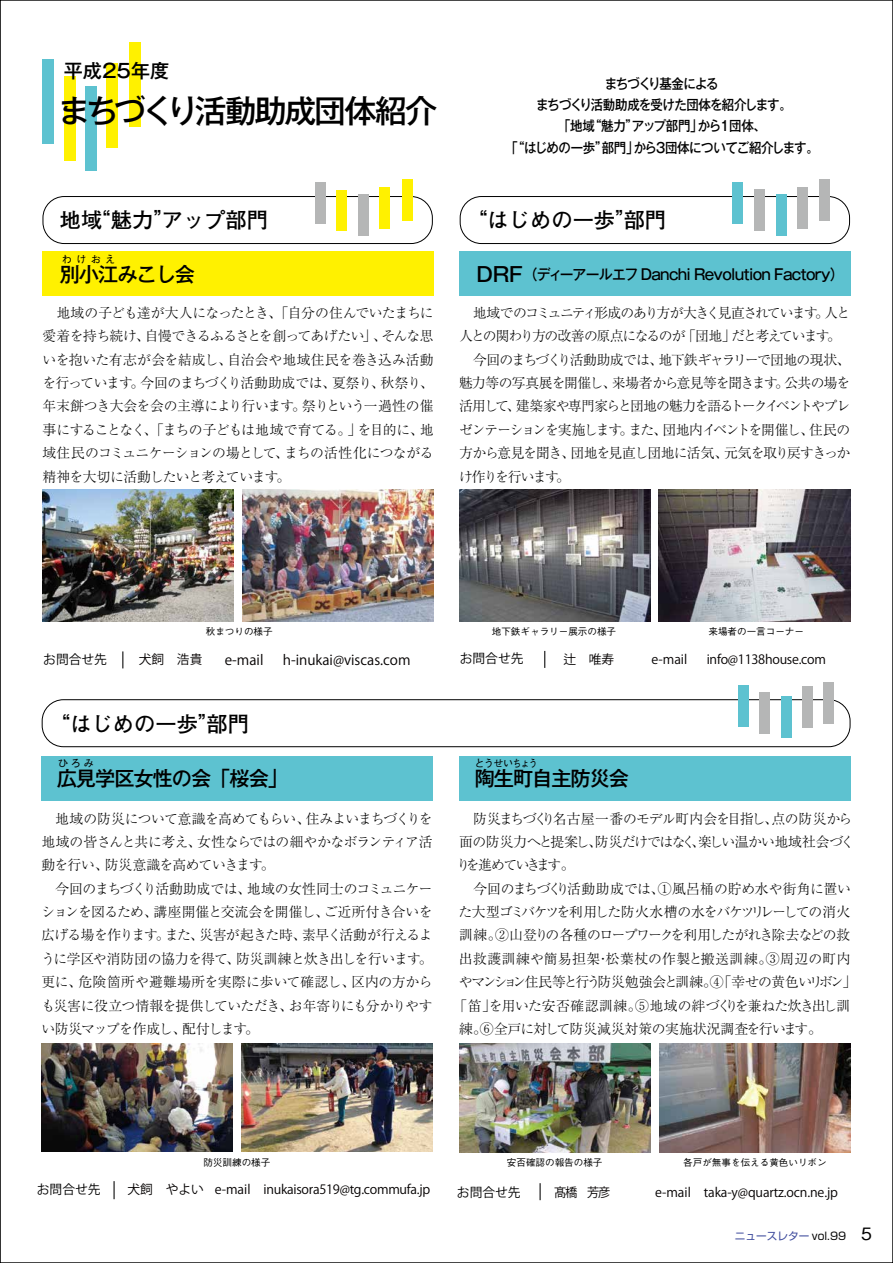
<style>
.page{position:relative;width:893px;height:1263px;background:#fff}
.page>*{position:absolute;margin:0;border:0;box-sizing:border-box;transform-origin:0 0}
.t1{font:500 31.95px "Gothic MB101 Pro";letter-spacing:-.065em;color:#000}
.t2{font:700 21.3px "Futo Go B101 Pro";color:#000}
.t3{font:500 20.25px "Gothic MB101 Pro";letter-spacing:-.05em;color:#000}
.t4{font:500 19.2px "Gothic MB101 Pro";letter-spacing:-.12em;color:#000}
.t5{font:500 16.95px "Gothic BBB Pro";color:#000}
.t6{font:500 14.85px "Gothic MB101 Pro";letter-spacing:-.05em;color:#000;scale:.93 1}
.t7{font:300 13.8px/23.4px "Ryumin Pro";letter-spacing:-.06em;color:#000;text-align:justify}
.t8{font:500 13.8px/21.3px "Gothic MB101 Pro";letter-spacing:-.065em;color:#000;text-align:center;scale:.9 1}
.t9{font:300 13.8px "Ryumin Pro";letter-spacing:-.12em;color:#000}
.t10{font:300 13.8px "Ryumin Pro";letter-spacing:-.1em;color:#000}
.t11{font:300 13.8px "Ryumin Pro";letter-spacing:-.08em;color:#000}
.t12{font:300 13.8px "Ryumin Pro";letter-spacing:-.02em;color:#000}
.t13{font:300 13.8px "Ryumin Pro";letter-spacing:-.085em;color:#000}
.t14{font:300 13.8px "Ryumin Pro";letter-spacing:-.005em;color:#000}
.t15{font:300 13.8px "Ryumin Pro";letter-spacing:.04em;color:#000}
.t16{font:13.8px "Koz Go Pr 6 N";color:#040000}
.t17{font:300 13.8px "Ryumin Pro";letter-spacing:-.11em;color:#000}
.t18{font:12.75px "Koz Go Pr 6 N";letter-spacing:-.02em;color:#040000}
.t19{font:12.75px "Koz Go Pr 6 N";color:#000}
.t20{font:12.75px "Koz Go Pr 6 N";letter-spacing:-.02em;color:#040000;scale:.96 1}
.t21{font:10.65px "Shin Go Pro";color:#3d4a9c}
.t22{font:500 10.05px "Gothic MB101 Pro";color:#000}
.t23{font:500 10.05px "Gothic MB101 Pro";color:#000;scale:.95 1}
.t24{font:500 9.6px "Gothic BBB Pro";color:#000}
.s1{font-size:20.25px}
.s2{color:#000}
</style>
<div class="page">
<div style="left:129px;top:43px;width:11px;height:84px;background:#fff100"></div>
<div style="left:107px;top:63px;width:11px;height:84px;background:#fff100"></div>
<div style="left:64px;top:77px;width:11px;height:84px;background:#fff100"></div>
<div style="left:86px;top:86px;width:11px;height:84px;background:#5dc2d0"></div>
<div style="left:42px;top:60px;width:11px;height:84px;background:#5dc2d0"></div>
<div style="left:43px;top:196px;width:390px;height:48px;border:1px solid #000;border-radius:21px"></div>
<div style="left:315px;top:183px;width:11px;height:41px;background:#b5b6b6"></div>
<div style="left:359px;top:194px;width:10px;height:41px;background:#b5b6b6"></div>
<div style="left:337px;top:190px;width:10px;height:41px;background:#fff100"></div>
<div style="left:380px;top:187px;width:10px;height:41px;background:#fff100"></div>
<div style="left:402px;top:179px;width:10px;height:41px;background:#fff100"></div>
<div style="left:460px;top:196px;width:390px;height:48px;border:1px solid #000;border-radius:21px"></div>
<div style="left:732px;top:183px;width:11px;height:41px;background:#5dc2d0"></div>
<div style="left:776px;top:194px;width:10px;height:41px;background:#5dc2d0"></div>
<div style="left:754px;top:190px;width:10px;height:41px;background:#b5b6b6"></div>
<div style="left:797px;top:187px;width:10px;height:41px;background:#b5b6b6"></div>
<div style="left:819px;top:179px;width:10px;height:41px;background:#b5b6b6"></div>
<div style="left:41px;top:756px;width:392px;height:44px;background:#5dc2d0"></div>
<svg style="left:114px;top:1181px;width:1px;height:18px"></svg>
<svg style="left:544px;top:651px;width:1px;height:17px"></svg>
<svg style="left:540px;top:1183px;width:1px;height:17px"></svg>
<div style="left:43px;top:251px;width:391px;height:45px;background:#fff100"></div>
<svg style="left:122px;top:651px;width:1px;height:17px"></svg>
<div style="left:42px;top:699px;width:808px;height:48px;border:1px solid #000;border-radius:21px"></div>
<div style="left:738px;top:685px;width:10px;height:41px;background:#5dc2d0"></div>
<div style="left:781px;top:697px;width:11px;height:41px;background:#5dc2d0"></div>
<div style="left:759px;top:692px;width:11px;height:41px;background:#b5b6b6"></div>
<div style="left:802px;top:687px;width:11px;height:41px;background:#b5b6b6"></div>
<div style="left:823px;top:682px;width:11px;height:41px;background:#b5b6b6"></div>
<div style="left:459px;top:756px;width:391px;height:44px;background:#5dc2d0"></div>
<div style="left:459px;top:251px;width:391px;height:45px;background:#5dc2d0"></div>
<img style="left:43px;top:489px;width:191px;height:132px">
<img style="left:242px;top:489px;width:192px;height:132px">
<img style="left:41px;top:1043px;width:192px;height:109px">
<img style="left:241px;top:1043px;width:192px;height:109px">
<img style="left:659px;top:1043px;width:191px;height:109px">
<img style="left:459px;top:1043px;width:192px;height:109px">
<img style="left:459px;top:490px;width:191px;height:131px">
<img style="left:659px;top:490px;width:191px;height:131px">
<h3 class="t4" style="left:64px;top:55px;width:107px">平成２５年度</h3>
<h1 class="t1" style="left:58px;top:85px;width:381px">まちづくり活動助成団体紹介</h1>
<p class="t8" style="left:505px;top:71px;width:350px">まちづくり基金による<br>まちづくり活動助成を受けた団体を紹介します。<br>「地域“魅力”アップ部門」から１団体、<br>「“はじめの一歩”部門」から３団体についてご紹介します。</p>
<h2 class="t2" style="left:60px;top:203px;width:210px">地域“魅力”アップ部門</h2>
<h2 class="t2" style="left:466px;top:203px;width:201px">“はじめの一歩”部門</h2>
<p class="t22" style="left:62px;top:250px;width:55px">わけおえ</p>
<h3 class="t3" style="left:60px;top:257px;width:137px">別小江みこし会</h3>
<p class="t7" style="left:43px;top:300px;width:393px;text-indent:14px">地域の子ども達が大人になったとき、「自分の住んでいたまちに愛着を持ち続け、自慢できるふるさとを創ってあげたい」、そんな思いを抱いた有志が会を結成し、自治会や地域住民を巻き込み活動を行っています。今回のまちづくり活動助成では、夏祭り、秋祭り、年末餅つき大会を会の主導により行います。祭りという一過性の催事にすることなく、「まちの子どもは地域で育てる。」を目的に、地域住民のコミュニケーションの場として、まちの活性化につながる精神を大切に活動したいと考えています。</p>
<p class="t6" style="left:476px;top:262px;width:396px"><span class="s1">DRF</span>（ディーアールエフ Danchi Revolution Factory）</p>
<p class="t9" style="left:473px;top:302px;width:379px">地域でのコミュニティ形成のあり方が大きく見直されています。人と</p>
<p class="t10" style="left:459px;top:325px;width:383px">人との関わり方の改善の原点になるのが「団地」だと考えています。</p>
<p class="t7" style="left:473px;top:347px;width:379px">今回のまちづくり活動助成では、地下鉄ギャラリーで団地の現状、</p>
<p class="t7" style="left:459px;top:370px;width:393px">魅力等の写真展を開催し、来場者から意見等を聞きます。公共の場を</p>
<p class="t10" style="left:459px;top:395px;width:393px">活用して、建築家や専門家らと団地の魅力を語るトークイベントやプレ</p>
<p class="t13" style="left:459px;top:419px;width:393px">ゼンテーションを実施します。また、団地内イベントを開催し、住民の</p>
<p class="t7" style="left:459px;top:440px;width:393px">方から意見を聞き、団地を見直し団地に活気、元気を取り戻すきっか</p>
<p class="t17" style="left:459px;top:466px;width:112px">け作りを行います。</p>
<p class="t24" style="left:492px;top:624px;width:126px">地下鉄ギャラリー展示の様子</p>
<p class="t24" style="left:708px;top:624px;width:97px">来場者の一言コーナー</p>
<p class="t18" style="left:563px;top:652px;width:53px">辻　唯寿</p>
<p class="t24" style="left:206px;top:624px;width:68px">秋まつりの様子</p>
<p class="t19" style="left:460px;top:651px;width:65px">お問合せ先</p>
<p class="t19" style="left:43px;top:652px;width:65px">お問合せ先</p>
<p class="t18" style="left:139px;top:652px;width:65px">犬飼　浩貴</p>
<p class="t16" style="left:225px;top:652px;width:40px">e-mail</p>
<p class="t16" style="left:283px;top:652px;width:129px">h-inukai@viscas.com</p>
<p class="t18" style="left:652px;top:652px;width:37px">e-mail</p>
<p class="t18" style="left:707px;top:652px;width:121px">info@1138house.com</p>
<h2 class="t2" style="left:49px;top:706px;width:201px">“はじめの一歩”部門</h2>
<p class="t22" style="left:58px;top:755px;width:37px">ひろみ</p>
<h3 class="t3" style="left:57px;top:761px;width:233px">広見学区女性の会「桜会」</h3>
<p class="t23" style="left:475px;top:755px;width:67px">とうせいちょう</p>
<h3 class="t3" style="left:475px;top:761px;width:156px">陶生町自主防災会</h3>
<p class="t7" style="left:41px;top:805px;width:393px;text-indent:14px">地域の防災について意識を高めてもらい、住みよいまちづくりを地域の皆さんと共に考え、女性ならではの細やかなボランティア活動を行い、防災意識を高めていきます。</p>
<p class="t7" style="left:41px;top:876px;width:393px;text-indent:14px">今回のまちづくり活動助成では、地域の女性同士のコミュニケーションを図るため、講座開催と交流会を開催し、ご近所付き合いを広げる場を作ります。また、災害が起きた時、素早く活動が行えるように学区や消防団の協力を得て、防災訓練と炊き出しを行います。更に、危険箇所や避難場所を実際に歩いて確認し、区内の方からも災害に役立つ情報を提供していただき、お年寄りにも分かりやすい防災マップを作成し、配付します。　　　　　　</p>
<p class="t7" style="left:456px;top:805px;width:399px;text-align:left;text-indent:17px">防災まちづくり名古屋一番のモデル町内会を目指し、点の防災から面の防災力へと提案し、防災だけではなく、楽しい温かい地域社会づくりを進めていきます。</p>
<p class="t14" style="left:473px;top:878px;width:379px">今回のまちづくり活動助成では、①風呂桶の貯め水や街角に置い</p>
<p class="t11" style="left:458px;top:901px;width:393px">た大型ゴミバケツを利用した防火水槽の水をバケツリレーしての消火</p>
<p class="t11" style="left:459px;top:924px;width:393px">訓練。②山登りの各種のロープワークを利用したがれき除去などの救</p>
<p class="t15" style="left:459px;top:948px;width:393px">出救護訓練や簡易担架・松葉杖の作製と搬送訓練。③周辺の町内</p>
<p class="t9" style="left:459px;top:971px;width:399px">やマンション住民等と行う防災勉強会と訓練。④「幸せの黄色いリボン」</p>
<p class="t12" style="left:453px;top:994px;width:399px">「笛」を用いた安否確認訓練。⑤地域の絆づくりを兼ねた炊き出し訓</p>
<p class="t12" style="left:459px;top:1018px;width:364px">練。⑥全戸に対して防災減災対策の実施状況調査を行います。</p>
<p class="t24" style="left:203px;top:1154px;width:68px">防災訓練の様子</p>
<p class="t24" style="left:507px;top:1154px;width:97px">安否確認の報告の様子</p>
<p class="t24" style="left:683px;top:1154px;width:145px">各戸が無事を伝える黄色いリボン</p>
<p class="t19" style="left:37px;top:1182px;width:65px">お問合せ先</p>
<p class="t18" style="left:127px;top:1182px;width:304px">犬飼　やよい e-mail inukaisora519@tg.commufa.jp</p>
<p class="t19" style="left:457px;top:1185px;width:65px">お問合せ先</p>
<p class="t20" style="left:554px;top:1185px;width:60px">髙橋　芳彦</p>
<p class="t18" style="left:655px;top:1185px;width:37px">e-mail</p>
<p class="t18" style="left:704px;top:1185px;width:136px">taka-y@quartz.ocn.ne.jp</p>
<p class="t21" style="left:735px;top:1228px;width:113px">ニュースレター <span class="s2">vol.99</span></p>
<p class="t5" style="left:861px;top:1220px;width:12px">5</p>
</div>
